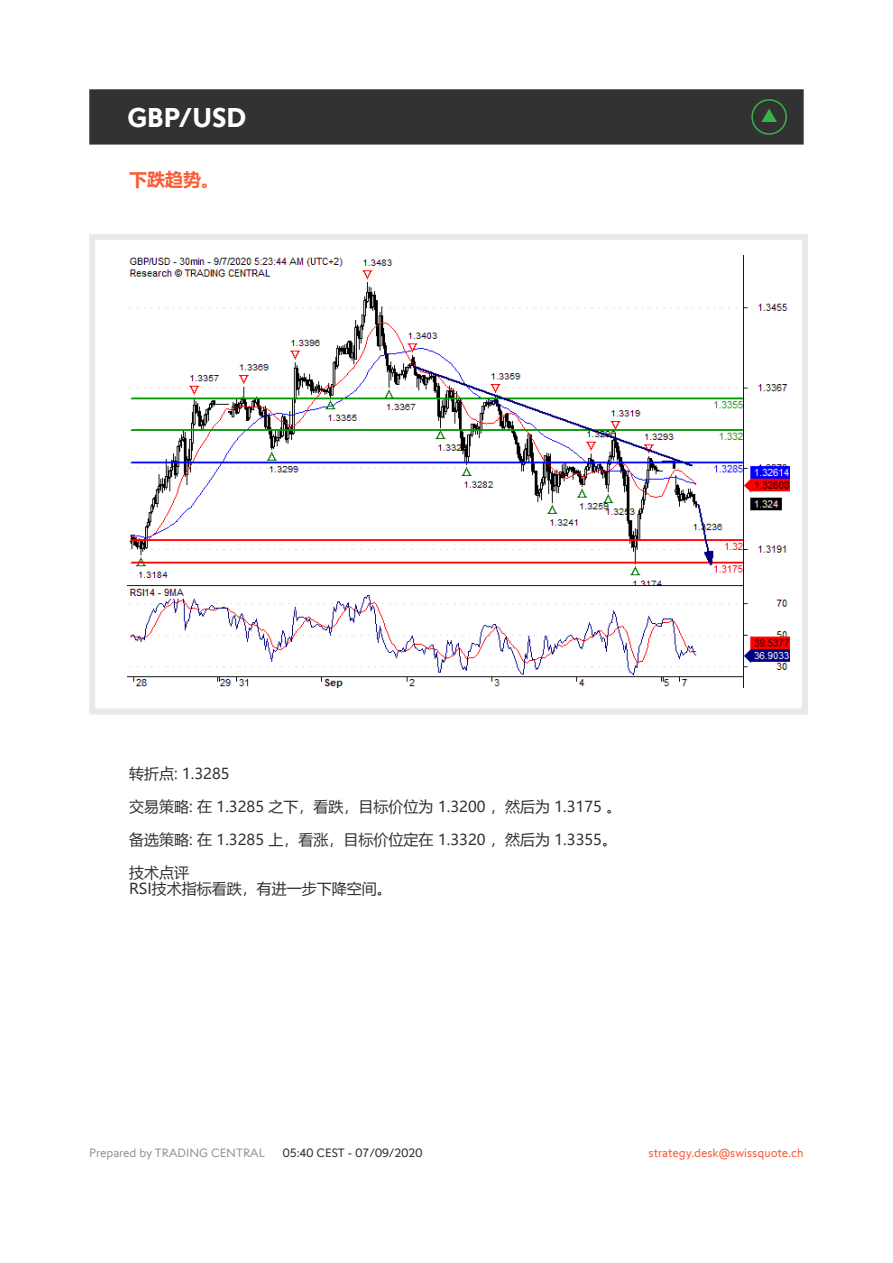
<style>
.page{position:relative;width:893px;height:1263px;background:#fff}
.page>*{position:absolute;margin:0;border:0;box-sizing:border-box;transform-origin:0 0}
.t1{font:700 27px "Swissquote CT";color:#fff}
.t2{font:700 18px "Microsoft Ya Hei UI";color:#fa5b35}
.t3{font:15px/16.5px "Microsoft Ya Hei UI";color:#323232}
.t4{font:12px "Swissquote CT";color:#fa5b35}
.t5{font:12px "Swissquote CT";color:#939598}
.t6{font:12px "Swissquote CT";color:#323232}
</style>
<div class="page">
<div style="left:89px;top:234px;width:719px;height:480px;border:6px solid #e9e8e7"></div>
<div style="left:89px;top:89px;width:715px;height:56px;background:#323232;border:2px solid #323232"></div>
<img style="left:128px;top:255px;width:661px;height:432px">
<svg style="left:751px;top:99px;width:36px;height:36px"></svg>
<h1 class="t1" style="left:128px;top:101px;width:120px">GBP/USD</h1>
<p class="t2" style="left:129px;top:167px;width:91px">下跌趋势。</p>
<p class="t3" style="left:129px;top:765px;width:102px">转折点: 1.3285</p>
<p class="t3" style="left:129px;top:798px;width:494px">交易策略: 在 1.3285 之下，看跌，目标价位为 1.3200 ，然后为 1.3175 。</p>
<p class="t3" style="left:129px;top:831px;width:489px">备选策略: 在 1.3285 上，看涨，目标价位定在 1.3320 ，然后为 1.3355。</p>
<p class="t3" style="left:129px;top:864px;width:264px">技术点评<br>RSI技术指标看跌，有进一步下降空间。</p>
<p class="t5" style="left:89px;top:1145px;width:177px">Prepared by TRADING CENTRAL</p>
<p class="t6" style="left:283px;top:1145px;width:141px">05:40 CEST - 07/09/2020</p>
<p class="t4" style="left:649px;top:1145px;width:157px">strategy.desk@swissquote.ch</p>
</div>
